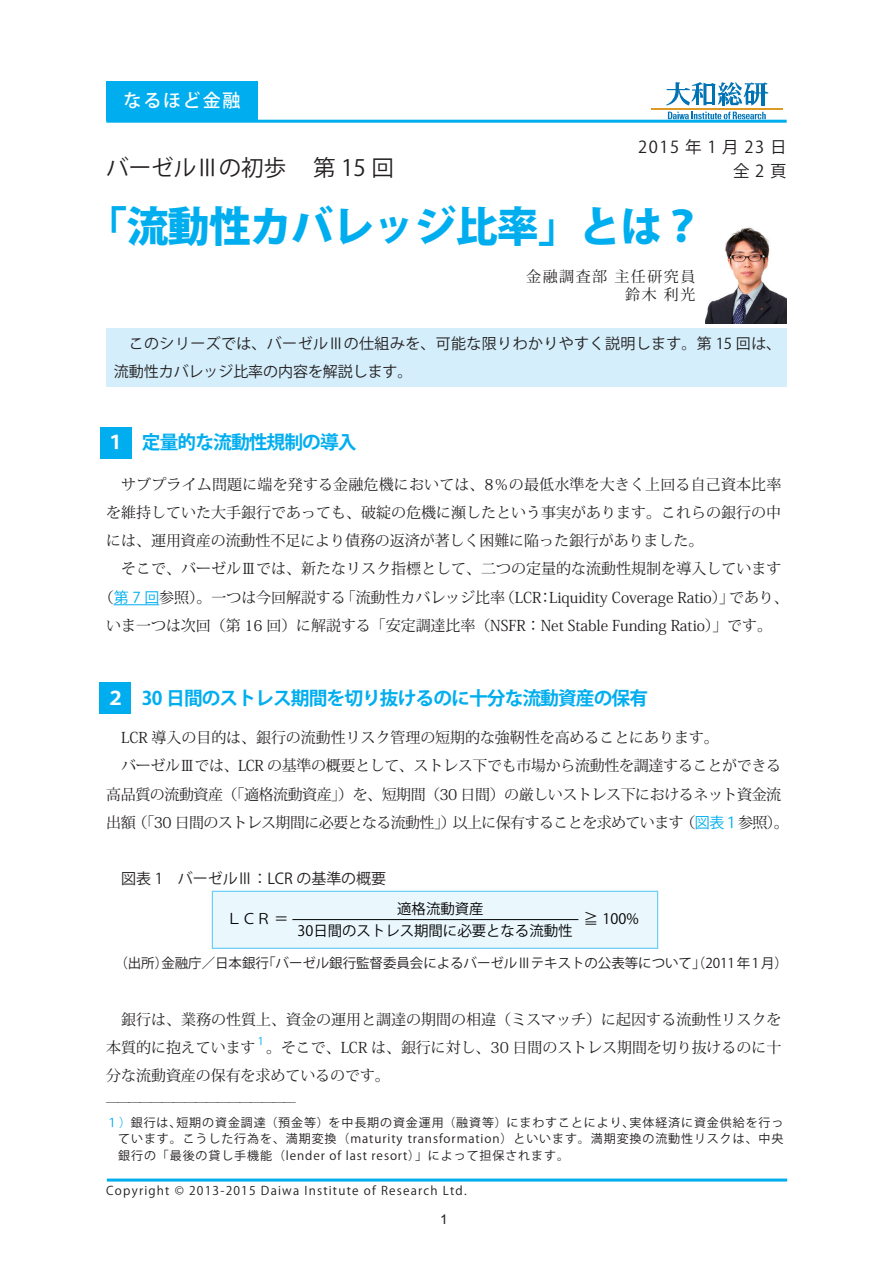
<style>
.page{position:relative;width:893px;height:1263px;background:#fff}
.page>*{position:absolute;margin:0;border:0;box-sizing:border-box;transform-origin:0 0}
.t1{font:800 42px "Koz Go Pro";letter-spacing:-.02em;color:#00aeef}
.t2{font:22.5px "Koz Go Pro";color:#231f20}
.t3{font:700 18.75px "Koz Go Pro";letter-spacing:-.05em;color:#00aeef}
.t4{font:500 18px "Koz Go Pro";letter-spacing:.1em;color:#fff}
.t5{font:16.5px "Koz Go Pro";letter-spacing:.35em;color:#231f20}
.t6{font:15px/28.2px "Koz Min Pro";letter-spacing:-.005em;color:#231f20}
.t7{font:15px/28.2px "Koz Go Pro";letter-spacing:.025em;color:#231f20}
.t8{font:15px "Koz Min Pro";letter-spacing:-.04em;color:#231f20}
.t9{font:15px "Koz Min Pro";letter-spacing:-.03em;color:#231f20}
.t10{font:15px "Koz Go Pro";letter-spacing:-.005em;color:#231f20}
.t11{font:15px/18px "Koz Min Pro";letter-spacing:.1em;color:#231f20;text-align:right}
.t12{font:14.4px "Koz Go Pro";color:#030303}
.t13{font:13.5px "Koz Go Pro";letter-spacing:-.005em;color:#231f20}
.t14{font:13.5px "Arial";color:#231f20}
.t15{font:12px/19.5px "Koz Go Pro";letter-spacing:.075em;color:#231f20}
.t16{font:12px "Koz Go Pro";letter-spacing:.1em;color:#231f20}
.t17{font:10.5px "Koz Go Pro";color:#00aeef}
.s1{color:#fff}
.s2{font-family:"Koz Go Pro";color:#00aeef}
.s3{color:#00aeef}
</style>
<div class="page">
<div style="left:100px;top:682px;width:31px;height:31px;background:#00aeef"></div>
<div style="left:101px;top:427px;width:31px;height:31px;background:#00aeef"></div>
<hr style="left:651px;top:109px;width:132px;height:1px;background:#dd9b26">
<svg style="left:668px;top:112px;width:98px;height:7px"></svg>
<svg style="left:666px;top:82px;width:102px;height:23px"></svg>
<hr style="left:106px;top:120px;width:681px;height:3px;background:#00aeef">
<hr style="left:107px;top:1178px;width:680px;height:3px;background:#00aeef">
<div style="left:106px;top:81px;width:152px;height:39px;background:#00aeef"></div>
<div style="left:106px;top:328px;width:681px;height:59px;background:#d4effb"></div>
<img style="left:706px;top:227px;width:81px;height:96px">
<hr style="left:114px;top:604px;width:45px;height:1px;background:#00aeef">
<div style="left:212px;top:891px;width:446px;height:57px;background:#eaf7fd"></div>
<div style="left:212px;top:891px;width:446px;height:58px;border:1px solid #67cef5"></div>
<hr style="left:293px;top:919px;width:285px;height:1px;background:#030303">
<p class="t4" style="left:124px;top:89px;width:118px">なるほど金融</p>
<p class="t5" style="left:638px;top:136px;width:150px">2015年1月23日</p>
<h2 class="t2" style="left:106px;top:153px;width:289px">バーゼルⅢの初歩 第 15 回</h2>
<p class="t5" style="left:733px;top:160px;width:55px">全2頁</p>
<h1 class="t1" style="left:85px;top:199px;width:620px">「流動性カバレッジ比率」とは？</h1>
<p class="t11" style="left:526px;top:267px;width:171px">金融調査部 主任研究員鈴木 利光</p>
<p class="t7" style="left:114px;top:330px;width:669px;text-indent:15px">このシリーズでは、バーゼルⅢの仕組みを、可能な限りわかりやすく説明します。第 15 回は、流動性カバレッジ比率の内容を解説します。</p>
<p class="t3" style="left:106px;top:430px;width:252px"><span class="s1">１</span>　定量的な流動性規制の導入</p>
<p class="t6" style="left:106px;top:470px;width:677px;text-align:justify;text-indent:15px">サブプライム問題に端を発する金融危機においては、8％の最低水準を大きく上回る自己資本比率を維持していた大手銀行であっても、破綻の危機に瀕したという事実があります。これらの銀行の中には、運用資産の流動性不足により債務の返済が著しく困難に陥った銀行がありました。</p>
<p class="t6" style="left:121px;top:554px;width:662px">そこで、バーゼルⅢでは、新たなリスク指標として、二つの定量的な流動性規制を導入しています</p>
<p class="t6" style="left:99px;top:582px;width:692px">（<span class="s2">第 7 回</span>参照）。一つは今回解説する「流動性カバレッジ比率（LCR：Liquidity Coverage Ratio）」であり、</p>
<p class="t6" style="left:106px;top:611px;width:667px">いま一つは次回（第 16 回）に解説する「安定調達比率（NSFR：Net Stable Funding Ratio）」です。</p>
<p class="t3" style="left:106px;top:686px;width:543px"><span class="s1">２</span>　30 日間のストレス期間を切り抜けるのに十分な流動資産の保有</p>
<p class="t6" style="left:121px;top:723px;width:599px">LCR 導入の目的は、銀行の流動性リスク管理の短期的な強靭性を高めることにあります。</p>
<p class="t6" style="left:121px;top:751px;width:661px">バーゼルⅢでは、LCR の基準の概要として、ストレス下でも市場から流動性を調達することができる</p>
<p class="t9" style="left:106px;top:783px;width:676px">高品質の流動資産（「適格流動資産」）を、短期間（30 日間）の厳しいストレス下におけるネット資金流</p>
<p class="t8" style="left:106px;top:812px;width:684px">出額（「30 日間のストレス期間に必要となる流動性」）以上に保有することを求めています（<span class="s2">図表１</span>参照）。</p>
<p class="t10" style="left:121px;top:869px;width:266px">図表 1　バーゼルⅢ：LCR の基準の概要</p>
<p class="t12" style="left:228px;top:910px;width:62px">ＬＣＲ ＝</p>
<p class="t12" style="left:397px;top:899px;width:88px">適格流動資産</p>
<p class="t12" style="left:298px;top:921px;width:276px">30日間のストレス期間に必要となる流動性</p>
<p class="t12" style="left:584px;top:910px;width:57px">≧ 100%</p>
<p class="t13" style="left:114px;top:954px;width:675px">（出所）金融庁／日本銀行「バーゼル銀行監督委員会によるバーゼルⅢテキストの公表等について」（2011 年 1 月）</p>
<p class="t6" style="left:106px;top:1005px;width:677px;text-indent:15px">銀行は、業務の性質上、資金の運用と調達の期間の相違（ミスマッチ）に起因する流動性リスクを本質的に抱えています</p>
<p class="t17" style="left:256px;top:1034px;width:12px">１</p>
<p class="t6" style="left:106px;top:1033px;width:676px;text-indent:160px">。そこで、LCR は、銀行に対し、30 日間のストレス期間を切り抜けるのに十分な流動資産の保有を求めているのです。</p>
<p class="t15" style="left:106px;top:1093px;width:679px">―――――――――――――――――<br><span class="s3">１）</span>銀行は、短期の資金調達（預金等）を中長期の資金運用（融資等）にまわすことにより、実体経済に資金供給を行っ</p>
<p class="t15" style="left:118px;top:1131px;width:667px;line-height:16.5px">ています。こうした行為を、満期変換（maturity transformation）といいます。満期変換の流動性リスクは、中央銀行の「最後の貸し手機能（lender of last resort）」によって担保されます。</p>
<p class="t16" style="left:106px;top:1182px;width:362px">Copyright © 2013-2015 Daiwa Institute of Research Ltd.</p>
<p class="t14" style="left:440px;top:1210px;width:9px">1</p>
</div>
